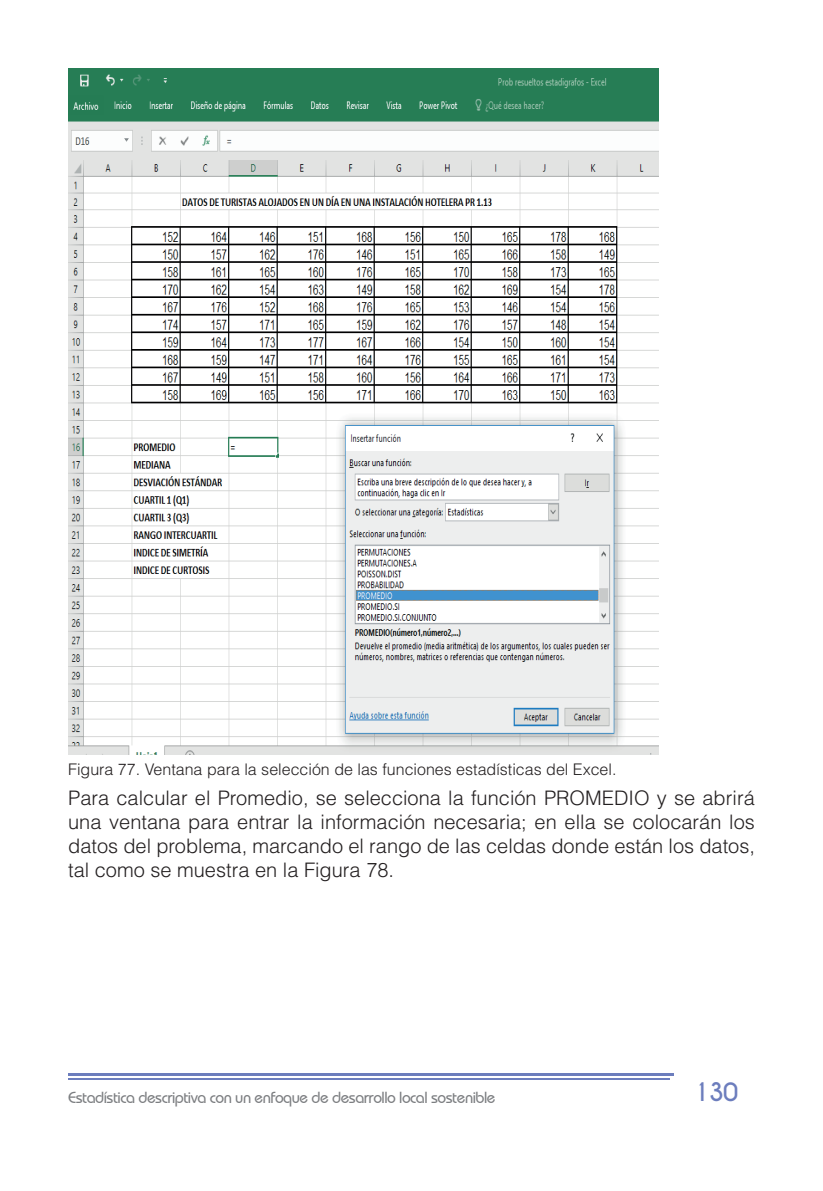
<style>
.page{position:relative;width:823px;height:1191px;background:#fff}
.page>*{position:absolute;margin:0;border:0;box-sizing:border-box;transform-origin:0 0}
.t1{font:700 24px "Caviar Dreams";color:#6c7dbd}
.t2{font:300 20px/24px "Helvetica LT Std";color:#231f20;text-align:justify}
.t3{font:300 16px "Helvetica LT Std";color:#231f20}
.t4{font:500 16px "Bauhaus IT Cby BT";letter-spacing:-.03em;color:#7c7e81}
</style>
<div class="page">
<hr style="left:68px;top:1078px;width:601px;height:1px;background:#6c7dbd">
<hr style="left:68px;top:1073px;width:604px;height:3px;background:#6c7dbd">
<img style="left:68px;top:68px;width:590px;height:687px">
<p class="t3" style="left:68px;top:759px;width:549px">Figura 77. Ventana para la selección de las funciones estadísticas del Excel.</p>
<p class="t2" style="left:68px;top:785px;width:688px">Para calcular el Promedio, se selecciona la función PROMEDIO y se abrirá una ventana para entrar la información necesaria; en ella se colocarán los datos del problema, marcando el rango de las celdas donde están los datos, tal como se muestra en la Figura 78.</p>
<p class="t4" style="left:68px;top:1088px;width:428px">Estadística descriptiva con un enfoque de desarrollo local sostenible</p>
<p class="t1" style="left:692px;top:1077px;width:47px">130</p>
</div>
